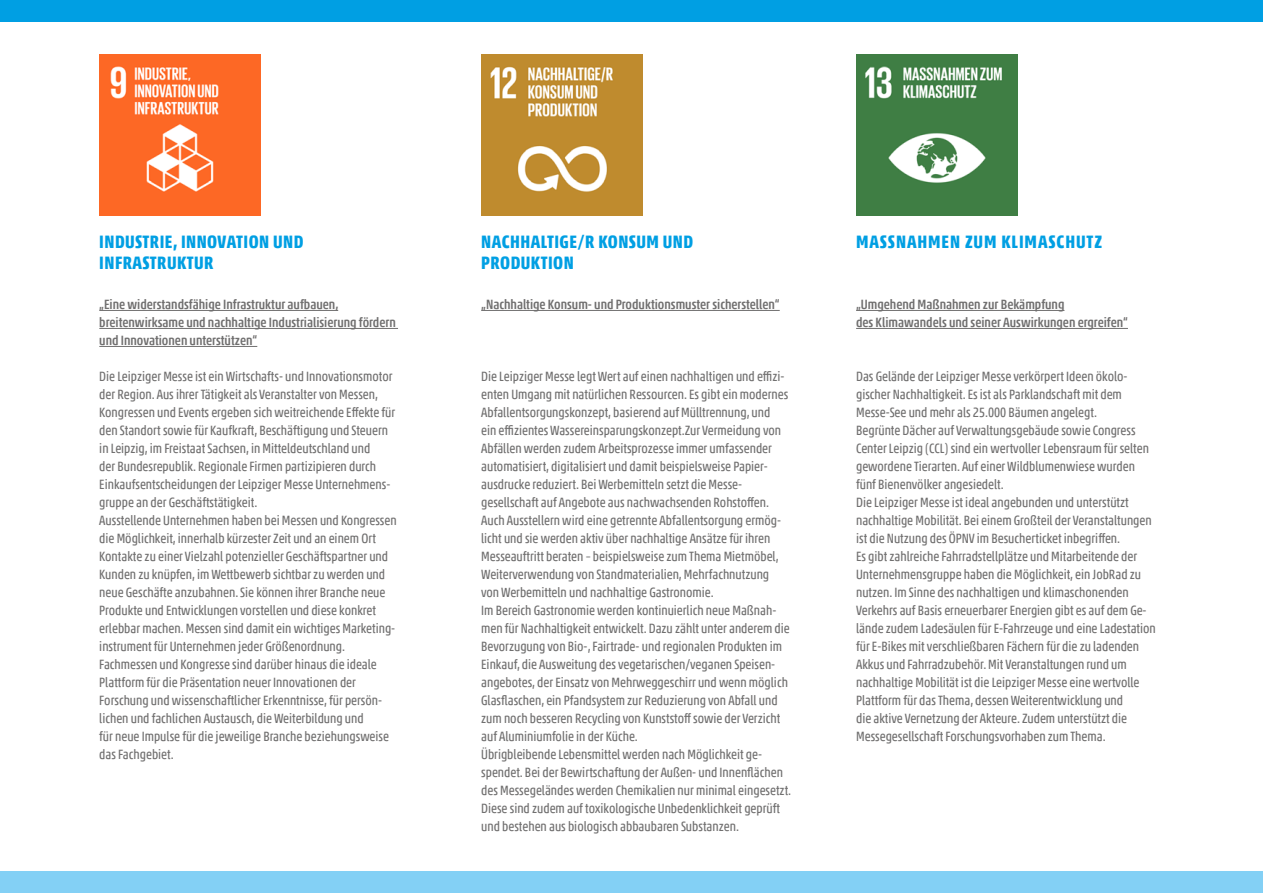
<style>
.page{position:relative;width:1263px;height:893px;background:#fff}
.page>*{position:absolute;margin:0;border:0;box-sizing:border-box;transform-origin:0 0}
.t1{font:700 condensed 18px/21.6px "Akko Pro";letter-spacing:.025em;color:#009fe3}
.t2{font:700 condensed 18px "Akko Pro";letter-spacing:.05em;color:#009fe3}
.t3{font:condensed 13.5px/18px "Akko Pro";color:#706f6f}
.t4{font:500 condensed 13.5px/18px "Akko Pro";color:#706f6f}
</style>
<div class="page">
<div style="left:0;top:872px;width:1263px;height:21px;background:#83d0f5"></div>
<div style="left:0;top:0;width:1263px;height:21px;background:#009fe3"></div>
<hr style="left:99px;top:310px;width:239px;height:1px;background:#706f6f">
<hr style="left:99px;top:328px;width:299px;height:1px;background:#706f6f">
<hr style="left:99px;top:346px;width:158px;height:1px;background:#706f6f">
<hr style="left:481px;top:310px;width:299px;height:1px;background:#706f6f">
<hr style="left:856px;top:310px;width:208px;height:1px;background:#706f6f">
<hr style="left:856px;top:328px;width:272px;height:1px;background:#706f6f">
<img style="left:99px;top:54px;width:162px;height:162px">
<img style="left:481px;top:54px;width:162px;height:162px">
<img style="left:856px;top:54px;width:162px;height:162px">
<h1 class="t1" style="left:99px;top:231px;width:206px">INDUSTRIE, INNOVATION UND<br>INFRASTRUKTUR</h1>
<p class="t4" style="left:99px;top:295px;width:298px">„Eine widerstandsfähige Infrastruktur aufbauen, breitenwirksame und nachhaltige Industrialisierung fördern und Innovationen unterstützen“</p>
<p class="t3" style="left:99px;top:367px;width:299px">Die Leipziger Messe ist ein Wirtschafts- und Innovationsmotor der Region. Aus ihrer Tätigkeit als Veranstalter von Messen, Kongressen und Events ergeben sich weitreichende Effekte für den Standort sowie für Kaufkraft, Beschäftigung und Steuern in Leipzig, im Freistaat Sachsen, in Mitteldeutschland und<br>der Bundesrepublik. Regionale Firmen partizipieren durch Einkaufsentscheidungen der Leipziger Messe Unternehmens&shy;gruppe an der Geschäftstätigkeit.<br>Ausstellende Unternehmen haben bei Messen und Kongressen die Möglichkeit, innerhalb kürzester Zeit und an einem Ort Kontakte zu einer Vielzahl potenzieller Geschäftspartner und Kunden zu knüpfen, im Wettbewerb sichtbar zu werden und neue Geschäfte anzubahnen. Sie können ihrer Branche neue Produkte und Entwicklungen vorstellen und diese konkret erlebbar machen. Messen sind damit ein wichtiges Marketing&shy;instrument für Unternehmen jeder Größenordnung.<br>Fachmessen und Kongresse sind darüber hinaus die ideale Plattform für die Präsentation neuer Innovationen der Forschung und wissenschaftlicher Erkenntnisse, für persön&shy;lichen und fachlichen Austausch, die Weiterbildung und<br>für neue Impulse für die jeweilige Branche beziehungsweise das Fachgebiet.</p>
<h1 class="t1" style="left:481px;top:231px;width:213px">NACHHALTIGE/R KONSUM UND<br>PRODUKTION</h1>
<p class="t4" style="left:481px;top:295px;width:300px">„Nachhaltige Konsum- und Produktionsmuster sicherstellen“</p>
<p class="t3" style="left:481px;top:367px;width:311px">Die Leipziger Messe legt Wert auf einen nachhaltigen und effizi&shy;enten Umgang mit natürlichen Ressourcen. Es gibt ein modernes Abfallentsorgungskonzept, basierend auf Mülltrennung, und<br>ein effizientes Wassereinsparungskonzept.Zur Vermeidung von Abfällen werden zudem Arbeitsprozesse immer umfassender automatisiert, digitalisiert und damit beispielsweise Papier&shy;ausdrucke reduziert. Bei Werbemitteln setzt die Messe&shy;gesellschaft auf Angebote aus nachwachsenden Rohstoffen.<br>Auch Ausstellern wird eine getrennte Abfallentsorgung ermög&shy;licht und sie werden aktiv über nachhaltige Ansätze für ihren Messeauftritt beraten – beispielsweise zum Thema Mietmöbel, Weiterverwendung von Standmaterialien, Mehrfachnutzung<br>von Werbemitteln und nachhaltige Gastronomie.<br>Im Bereich Gastronomie werden kontinuierlich neue Maßnah&shy;men für Nachhaltigkeit entwickelt. Dazu zählt unter anderem die Bevorzugung von Bio-, Fairtrade- und regionalen Produkten im Einkauf, die Ausweitung des vegetarischen/veganen Speisen&shy;angebotes, der Einsatz von Mehrweggeschirr und wenn möglich Glasflaschen, ein Pfandsystem zur Reduzierung von Abfall und zum noch besseren Recycling von Kunststoff sowie der Verzicht auf Aluminiumfolie in der Küche.<br>Übrigbleibende Lebensmittel werden nach Möglichkeit ge&shy;spendet. Bei der Bewirtschaftung der Außen- und Innenflächen des Messegeländes werden Chemikalien nur minimal eingesetzt.<br>Diese sind zudem auf toxikologische Unbedenklichkeit geprüft und bestehen aus biologisch abbaubaren Substanzen.</p>
<h1 class="t2" style="left:856px;top:231px;width:247px">MASSNAHMEN ZUM KLIMASCHUTZ</h1>
<p class="t4" style="left:856px;top:295px;width:273px">„Umgehend Maßnahmen zur Bekämpfung<br>des Klimawandels und seiner Auswirkungen ergreifen“</p>
<p class="t3" style="left:856px;top:367px;width:301px">Das Gelände der Leipziger Messe verkörpert Ideen ökolo&shy;gischer Nachhaltigkeit. Es ist als Parklandschaft mit dem Messe-See und mehr als 25.000 Bäumen angelegt.<br>Begrünte Dächer auf Verwaltungsgebäude sowie Congress Center Leipzig (CCL) sind ein wertvoller Lebensraum für selten gewordene Tierarten. Auf einer Wildblumenwiese wurden fünf Bienenvölker angesiedelt.<br>Die Leipziger Messe ist ideal angebunden und unterstützt nachhaltige Mobilität. Bei einem Großteil der Veranstaltungen ist die Nutzung des ÖPNV im Besucherticket inbegriffen.<br>Es gibt zahlreiche Fahrradstellplätze und Mitarbeitende der Unternehmensgruppe haben die Möglichkeit, ein JobRad zu nutzen. Im Sinne des nachhaltigen und klimaschonenden Verkehrs auf Basis erneuerbarer Energien gibt es auf dem Ge&shy;lände zudem Ladesäulen für E-Fahrzeuge und eine Ladestation für E-Bikes mit verschließbaren Fächern für die zu ladenden Akkus und Fahrradzubehör. Mit Veranstaltungen rund um nachhaltige Mobilität ist die Leipziger Messe eine wertvolle Plattform für das Thema, dessen Weiterentwicklung und<br>die aktive Vernetzung der Akteure. Zudem unterstützt die Messegesellschaft Forschungsvorhaben zum Thema.</p>
</div>
